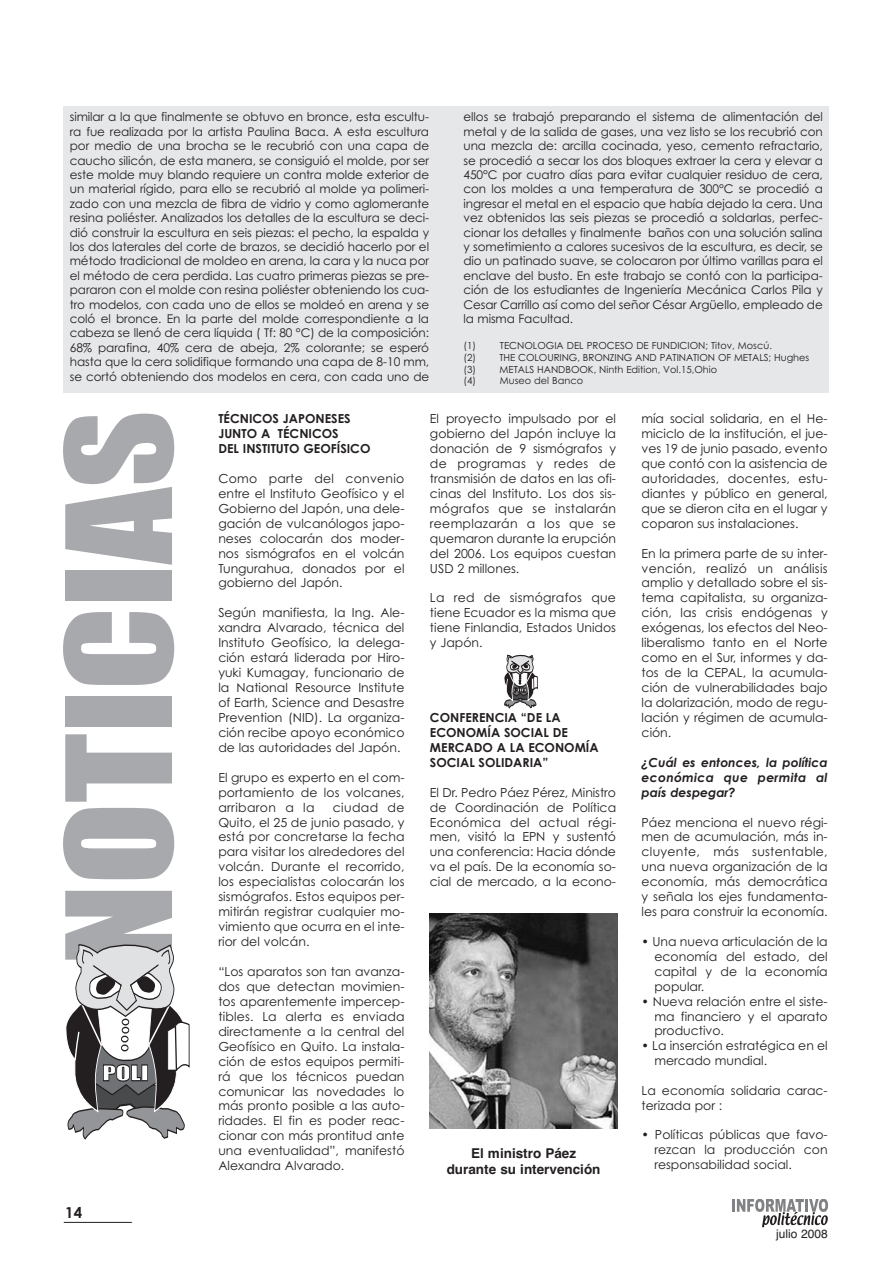
<style>
.page{position:relative;width:893px;height:1263px;background:#fff}
.page>*{position:absolute;margin:0;border:0;box-sizing:border-box;transform-origin:0 0}
.t1{font:135px "Impact";color:#a8a9ad;scale:1.11 1}
.t2{font:700 15px "Century Gothic";color:#231f20}
.t3{font:700 13.5px/16.2px "Helvetica";color:#231f20;text-align:center}
.t4{font:12.45px/15px "Century Gothic";color:#231f20;text-align:justify}
.t5{font:700 12.45px/15px "Century Gothic";color:#231f20}
.t6{font:italic 700 12.45px/15px "Century Gothic";color:#231f20;text-align:justify}
.t7{font:12px/14.4px "Century Gothic";letter-spacing:-.005em;color:#231f20;text-align:justify}
.t8{font:12px "Helvetica";color:#231f20}
.t9{font:9.75px/11.7px "Century Gothic";letter-spacing:-.005em;color:#231f20}
</style>
<div class="page">
<svg style="left:732px;top:1199px;width:96px;height:28px"></svg>
<hr style="left:64px;top:1222px;width:68px;height:1px;background:#231f20">
<img style="left:429px;top:913px;width:189px;height:216px">
<div style="left:64px;top:106px;width:765px;height:286px;background:#e6e7e9"></div>
<svg style="left:504px;top:655px;width:34px;height:53px"></svg>
<svg style="left:66px;top:944px;width:124px;height:196px"></svg>
<p class="t7" style="left:70px;top:110px;width:361px">similar a la que finalmente se obtuvo en bronce, esta escultu&shy;ra fue realizada por la artista Paulina Baca. A esta escultura por medio de una brocha se le recubrió con una capa de caucho silicón, de esta manera, se consiguió el molde, por ser este molde muy blando requiere un contra molde exterior de un material rígido, para ello se recubrió al molde ya polimeri&shy;zado con una mezcla de fibra de vidrio y como aglomerante resina poliéster. Analizados los detalles de la escultura se deci&shy;dió construir la escultura en seis piezas: el pecho, la espalda y los dos laterales del corte de brazos, se decidió hacerlo por el método tradicional de moldeo en arena, la cara y la nuca por el método de cera perdida. Las cuatro primeras piezas se pre&shy;pararon con el molde con resina poliéster obteniendo los cua&shy;tro modelos, con cada uno de ellos se moldeó en arena y se coló el bronce. En la parte del molde correspondiente a la cabeza se llenó de cera líquida ( Tf: 80 °C) de la composición:<br>68% parafina, 40% cera de abeja, 2% colorante; se esperó hasta que la cera solidifique formando una capa de 8-10 mm, se cortó obteniendo dos modelos en cera, con cada uno de</p>
<p class="t7" style="left:463px;top:110px;width:361px">ellos se trabajó preparando el sistema de alimentación del metal y de la salida de gases, una vez listo se los recubrió con una mezcla de: arcilla cocinada, yeso, cemento refractario, se procedió a secar los dos bloques extraer la cera y elevar a 450°C por cuatro días para evitar cualquier residuo de cera, con los moldes a una temperatura de 300°C se procedió a ingresar el metal en el espacio que había dejado la cera. Una vez obtenidos las seis piezas se procedió a soldarlas, perfec&shy;cionar los detalles y finalmente baños con una solución salina y sometimiento a calores sucesivos de la escultura, es decir, se dio un patinado suave, se colocaron por último varillas para el enclave del busto. En este trabajo se contó con la participa&shy;ción de los estudiantes de Ingeniería Mecánica Carlos Pila y Cesar Carrillo así como del señor César Argüello, empleado de la misma Facultad.</p>
<p class="t9" style="left:463px;top:340px;width:347px;text-indent:36px">TECNOLOGIA DEL PROCESO DE FUNDICION; Titov, Moscú.<br>(2) THE COLOURING, BRONZING AND PATINATION OF METALS; Hughes (3)</p>
<p class="t9" style="left:463px;top:340px;width:14px">(1)</p>
<p class="t9" style="left:500px;top:363px;width:219px">METALS HANDBOOK, Ninth Edition, Vol.15,Ohio</p>
<p class="t9" style="left:463px;top:375px;width:14px">(4)</p>
<p class="t9" style="left:500px;top:375px;width:85px">Museo del Banco</p>
<h1 class="t1" style="left:46px;top:966px;width:502px;rotate:-90deg">NOTICIAS</h1>
<p class="t2" style="left:65px;top:1204px;width:18px">14</p>
<p class="t5" style="left:218px;top:411px;width:154px">TÉCNICOS JAPONESES<br>JUNTO A TÉCNICOS<br>DEL INSTITUTO GEOFÍSICO</p>
<p class="t4" style="left:218px;top:471px;width:188px">Como parte del convenio entre el Instituto Geofísico y el Gobierno del Japón, una dele&shy;gación de vulcanólogos japo&shy;neses colocarán dos moder&shy;nos sismógrafos en el volcán Tungurahua, donados por el gobierno del Japón.</p>
<p class="t4" style="left:218px;top:605px;width:188px">Según manifiesta, la Ing. Ale&shy;xandra Alvarado, técnica del Instituto Geofísico, la delega&shy;ción estará liderada por Hiro&shy;yuki Kumagay, funcionario de la National Resource Institute of Earth, Science and Desastre Prevention (NID). La organiza&shy;ción recibe apoyo económico de las autoridades del Japón.</p>
<p class="t4" style="left:218px;top:770px;width:188px">El grupo es experto en el com&shy;portamiento de los volcanes, arribaron a la</p>
<p class="t4" style="left:218px;top:800px;width:188px;text-indent:114px">ciudad de Quito, el 25 de junio pasado, y está por concretarse la fecha para visitar los alrededores del volcán. Durante el recorrido, los especialistas colocarán los sismógrafos. Estos equipos per&shy;mitirán registrar cualquier mo&shy;vimiento que ocurra en el inte&shy;rior del volcán.</p>
<p class="t4" style="left:218px;top:964px;width:188px">“Los aparatos son tan avanza&shy;dos que detectan movimien&shy;tos aparentemente impercep&shy;tibles. La alerta es enviada directamente a la central del Geofísico en Quito. La instala&shy;ción de estos equipos permiti&shy;rá que los técnicos puedan comunicar las novedades lo más pronto posible a las auto&shy;ridades. El fin es poder reac&shy;cionar con más prontitud ante una eventualidad”, manifestó Alexandra Alvarado.</p>
<p class="t4" style="left:430px;top:411px;width:188px">El proyecto impulsado por el gobierno del Japón incluye la donación de 9 sismógrafos y de programas y redes de transmisión de datos en las ofi&shy;cinas del Instituto. Los dos sis&shy;mógrafos que se instalarán reemplazarán a los que se quemaron durante la erupción del 2006. Los equipos cuestan USD 2 millones.</p>
<p class="t4" style="left:430px;top:591px;width:188px">La red de sismógrafos que tiene Ecuador es la misma que tiene Finlandia, Estados Unidos y Japón.</p>
<p class="t5" style="left:430px;top:710px;width:170px">CONFERENCIA “DE LA<br>ECONOMÍA SOCIAL DE<br>MERCADO A LA ECONOMÍA<br>SOCIAL SOLIDARIA”</p>
<p class="t4" style="left:430px;top:785px;width:188px">El Dr. Pedro Páez Pérez, Ministro de Coordinación de Política Económica del actual régi&shy;men, visitó la EPN y sustentó una conferencia: Hacia dónde va el país. De la economía so&shy;cial de mercado, a la econo-</p>
<p class="t3" style="left:447px;top:1145px;width:155px">El ministro Páez durante su intervención</p>
<p class="t4" style="left:642px;top:411px;width:188px">mía social solidaria, en el He&shy;miciclo de la institución, el jue&shy;ves 19 de junio pasado, evento que contó con la asistencia de autoridades, docentes, estu&shy;diantes y público en general, que se dieron cita en el lugar y coparon sus instalaciones.</p>
<p class="t4" style="left:642px;top:546px;width:188px">En la primera parte de su inter&shy;vención, realizó un análisis amplio y detallado sobre el sis&shy;tema capitalista, su organiza&shy;ción, las crisis endógenas y exógenas, los efectos del Neo&shy;liberalismo tanto en el Norte como en el Sur, informes y da&shy;tos de la CEPAL, la acumula&shy;ción de vulnerabilidades bajo la dolarización, modo de regu&shy;lación y régimen de acumula&shy;ción.</p>
<p class="t6" style="left:642px;top:755px;width:188px">¿Cuál es entonces, la política económica que permita al país despegar?</p>
<p class="t4" style="left:642px;top:815px;width:188px">Páez menciona el nuevo régi&shy;men de acumulación, más in&shy;cluyente, más sustentable, una nueva organización de la economía, más democrática y señala los ejes fundamenta&shy;les para construir la economía.</p>
<p class="t4" style="left:654px;top:934px;width:175px;text-indent:-13px">• Una nueva articulación de la economía del estado, del capital y de la economía popular.</p>
<p class="t4" style="left:654px;top:994px;width:175px;text-indent:-13px">• Nueva relación entre el siste&shy;ma financiero y el aparato productivo.</p>
<p class="t4" style="left:654px;top:1038px;width:175px;text-indent:-13px">• La inserción estratégica en el mercado mundial.</p>
<p class="t4" style="left:642px;top:1083px;width:188px">La economía solidaria carac&shy;terizada por :</p>
<p class="t4" style="left:654px;top:1128px;width:175px;text-indent:-13px">• Políticas públicas que favo&shy;rezcan la producción con responsabilidad social.</p>
<p class="t8" style="left:776px;top:1226px;width:53px">julio 2008</p>
</div>
